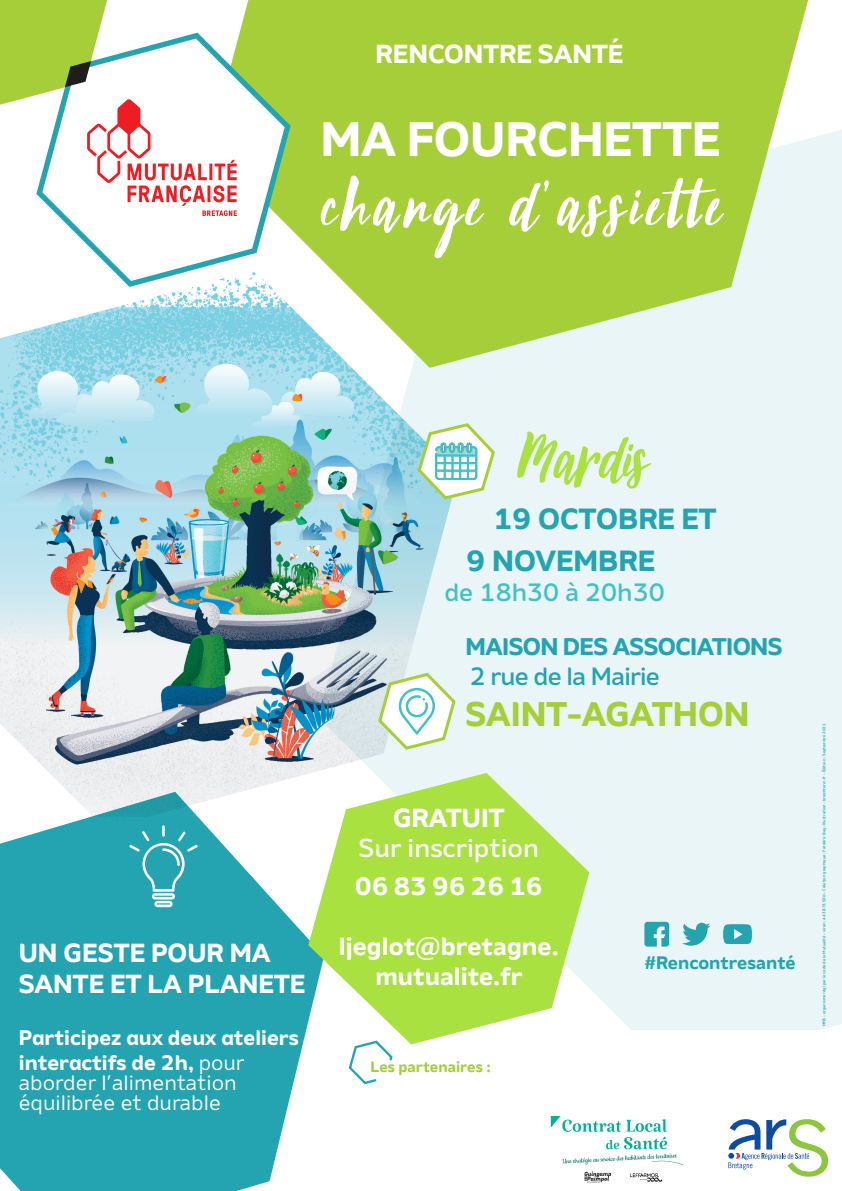
<style>
.page{position:relative;width:842px;height:1191px;background:#fff}
.page>*{position:absolute;margin:0;border:0;box-sizing:border-box;transform-origin:0 0}
.t1{font:84px "October Storm";letter-spacing:.075em;color:#fff}
.t2{font:80px "October Storm";color:#a9e140}
.t3{font:700 48px "Amino";color:#fff}
.t4{font:700 34px "Amino";color:#a6ce39}
.t5{font:700 29px/42px "Amino";color:#23a4b0}
.t6{font:700 26px/31.2px "Amino";color:#fff}
.t7{font:500 26px/30px "Amino";color:#fff;text-align:center}
.t8{font:700 25px/30px "Amino";color:#fff;text-align:center}
.t9{font:500 25px "Amino";letter-spacing:-.03em;color:#23a4b0}
.t10{font:500 25px "Amino";color:#41c1c6}
.t11{font:700 24px "Amino";letter-spacing:-.025em;color:#23a4b0}
.t12{font:700 21px/25.2px "Amino Alt";color:#fff}
.t13{font:21px/20px "Amino";color:#fff}
.t14{font:700 18px "Amino";color:#23a4b0}
.t15{font:700 15px "Amino";color:#a6ce39}
.t16{font:500 4px "Amino";color:#23a4b0}
.s1{font-family:"Amino";font-weight:400}
.s2{font-weight:700}
</style>
<div class="page">
<div style="left:458px;top:130px;width:384px;height:900px;background:#e9f5f6"></div>
<svg style="left:0;top:828px;width:308px;height:363px;background:#37acb7"></svg>
<svg style="left:239px;top:0;width:569px;height:368px;background:#b1d459"></svg>
<svg style="left:58px;top:33px;width:233px;height:237px"></svg>
<svg style="left:0;top:0;width:237px;height:216px"></svg>
<svg style="left:308px;top:773px;width:281px;height:271px;fill:#a9e140"></svg>
<img style="left:0;top:270px;width:458px;height:558px">
<svg style="left:415px;top:421px;width:82px;height:80px"></svg>
<svg style="left:376px;top:671px;width:81px;height:80px"></svg>
<svg style="left:129px;top:825px;width:69px;height:82px;background:#40b0ba"></svg>
<svg style="left:682px;top:922px;width:28px;height:23px"></svg>
<svg style="left:723px;top:924px;width:29px;height:20px"></svg>
<svg style="left:644px;top:921px;width:25px;height:25px"></svg>
<svg style="left:347px;top:1039px;width:47px;height:46px"></svg>
<svg style="left:728px;top:1119px;width:100px;height:57px"></svg>
<img style="left:550px;top:1116px;width:134px;height:67px">
<p class="t6" style="left:376px;top:37px;width:249px">RENCONTRE SANTÉ</p>
<p class="t3" style="left:320px;top:109px;width:401px">MA FOURCHETTE</p>
<p class="t1" style="left:321px;top:164px;width:400px">change d’assiette</p>
<p class="t6" style="left:19px;top:936px;width:288px">UN GESTE POUR MA<br>SANTE ET LA PLANETE</p>
<p class="t12" style="left:19px;top:1024px;width:281px">Participez aux deux ateliers interactifs de 2h, <span class="s1">pour</span></p>
<p class="t13" style="left:19px;top:1072px;width:219px">aborder l’alimentation équilibrée et durable</p>
<p class="t2" style="left:517px;top:419px;width:131px">Mardis</p>
<p class="t5" style="left:466px;top:497px;width:252px;text-indent:27px">19 OCTOBRE ET<br>9 NOVEMBRE</p>
<p class="t10" style="left:444px;top:577px;width:222px">de 18h30 à 20h30</p>
<p class="t11" style="left:466px;top:631px;width:319px">MAISON DES ASSOCIATIONS</p>
<p class="t9" style="left:470px;top:661px;width:192px">2 rue de la Mairie</p>
<p class="t4" style="left:466px;top:692px;width:285px">SAINT-AGATHON</p>
<p class="t7" style="left:359px;top:801px;width:182px"><span class="s2">GRATUIT<br></span>Sur inscription</p>
<p class="t8" style="left:355px;top:870px;width:188px">06 83 96 26 16</p>
<p class="t8" style="left:339px;top:930px;width:221px">ljeglot@bretagne. mutualite.fr</p>
<p class="t15" style="left:371px;top:1057px;width:122px">Les partenaires :</p>
<p class="t14" style="left:644px;top:951px;width:153px">#Rencontresanté</p>
<p class="t16" style="left:821px;top:1026px;width:304px;rotate:-90deg">MFB - organisme régi par le code de la Mutualité - siren : 443 873 930 - Création graphique : Frédéric Bay -Illustration : breizhtorm.fr - Édition : Septembre 2021</p>
</div>
